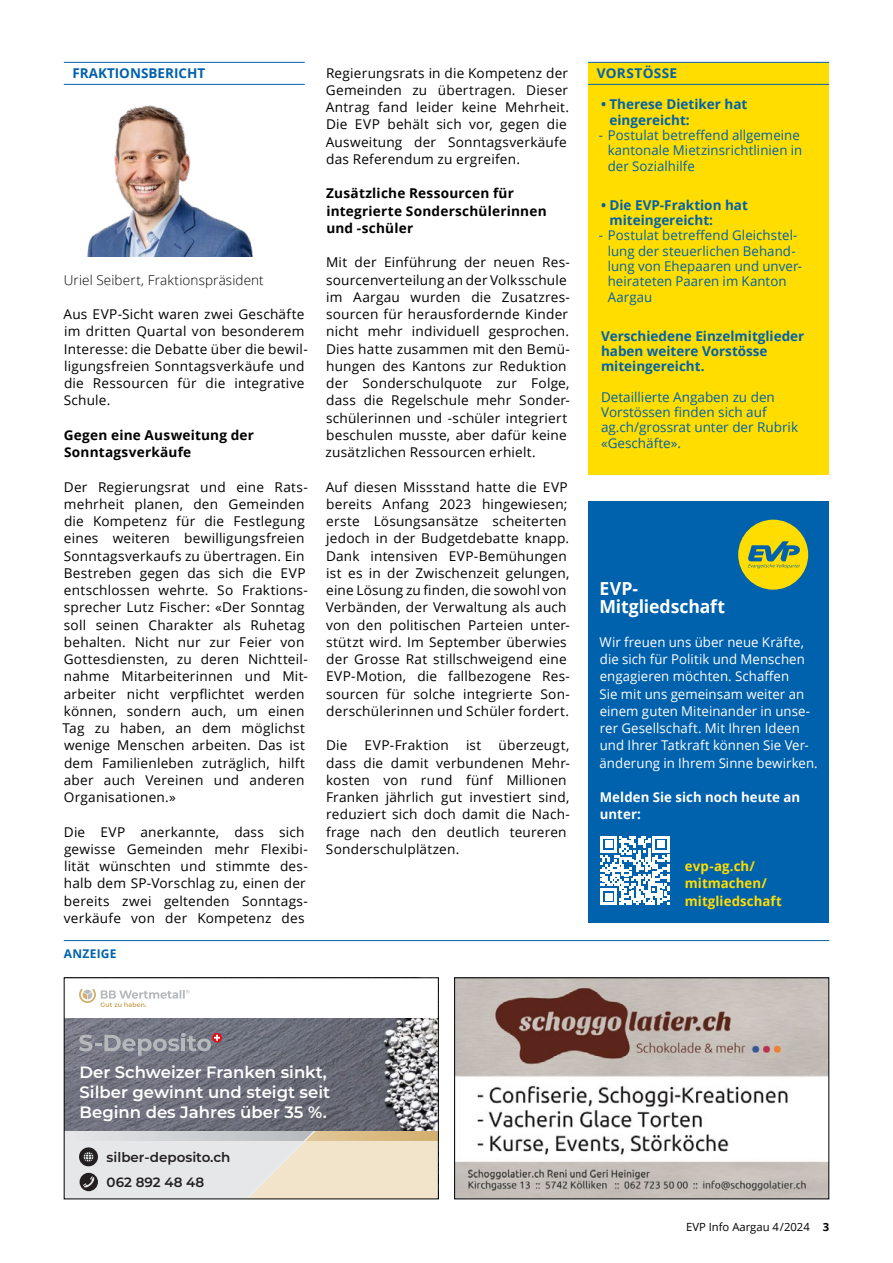
<style>
.page{position:relative;width:893px;height:1263px;background:#fff}
.page>*{position:absolute;margin:0;border:0;box-sizing:border-box;transform-origin:0 0}
.t1{font:700 18px/18px "Open Sans";letter-spacing:-.005em;color:#fff}
.t2{font:600 16.5px/19.8px "Montserrat";color:#fff}
.t3{font:13.5px/17.2px "Open Sans";letter-spacing:.015em;color:#000}
.t4{font:13.5px/15.3px "Open Sans";letter-spacing:.005em;color:#0061ad}
.t5{font:13.5px/17.2px "Open Sans";letter-spacing:.005em;color:#fff}
.t6{font:700 13.5px/15.3px "Open Sans";color:#0061ad}
.t7{font:700 13.5px/17.2px "Open Sans";letter-spacing:.015em;color:#000}
.t8{font:700 13.5px/17.2px "Open Sans";letter-spacing:.005em;color:#fd0}
.t9{font:300 13.5px "Open Sans";letter-spacing:.01em;color:#000}
.t10{font:700 13.5px/17.2px "Open Sans";letter-spacing:.005em;color:#fff}
.t11{font:600 13.5px/25.2px "Montserrat";color:#231f20}
.t12{font:700 13.5px "Open Sans";letter-spacing:.02em;color:#0061ad}
.t13{font:700 12px "Open Sans";letter-spacing:.025em;color:#0061ad}
.t14{font:11.25px "Open Sans";color:#000}
.s1{font-weight:700}
</style>
<div class="page">
<hr style="left:64px;top:62px;width:241px;height:1px;background:#0061ad">
<hr style="left:64px;top:84px;width:241px;height:1px;background:#0061ad">
<hr style="left:64px;top:940px;width:765px;height:1px;background:#0061ad">
<img style="left:87px;top:105px;width:166px;height:151px">
<img style="left:66px;top:1018px;width:371px;height:113px">
<svg style="left:79px;top:988px;width:111px;height:19px"></svg>
<svg style="left:79px;top:1033px;width:141px;height:23px;background:#8a8993"></svg>
<svg style="left:64px;top:1131px;width:374px;height:69px;background:#e2dcd1"></svg>
<div style="left:64px;top:977px;width:375px;height:222px;border:1px solid #000"></div>
<img style="left:456px;top:979px;width:371px;height:218px">
<div style="left:454px;top:977px;width:375px;height:222px;border:1px solid #000"></div>
<div style="left:588px;top:62px;width:241px;height:412px;background:#fd0"></div>
<hr style="left:588px;top:62px;width:241px;height:1px;background:#0061ad">
<hr style="left:588px;top:84px;width:241px;height:1px;background:#0061ad">
<div style="left:588px;top:501px;width:241px;height:422px;background:#0061ad"></div>
<svg style="left:600px;top:836px;width:69px;height:69px"></svg>
<div style="left:738px;top:520px;width:70px;height:70px;background:#fd0;border-radius:50%"></div>
<svg style="left:748px;top:541px;width:52px;height:27px"></svg>
<p class="t6" style="left:72px;top:65px;width:134px">FRAKTIONSBERICHT</p>
<p class="t9" style="left:64px;top:270px;width:202px">Uriel Seibert, Fraktionspräsident</p>
<p class="t3" style="left:64px;top:305px;width:246px">Aus EVP-Sicht waren zwei Geschäfte im dritten Quartal von besonderem<br>Interesse: die Debatte über die bewil&shy;ligungsfreien Sonntagsverkäufe und die Ressourcen für die integrative<br>Schule.</p>
<p class="t7" style="left:64px;top:426px;width:192px">Gegen eine Ausweitung der<br>Sonntagsverkäufe</p>
<p class="t3" style="left:62px;top:478px;width:247px">Der Regierungsrat und eine Rats&shy;mehrheit planen, den Gemeinden die Kompetenz für die Festlegung eines weiteren bewilligungsfreien Sonntagsverkaufs zu übertragen. Ein Bestreben gegen das sich die EVP entschlossen wehrte. So Fraktions&shy;sprecher Lutz Fischer: «Der Sonntag soll seinen Charakter als Ruhetag behalten. Nicht nur zur Feier von Gottesdiensten, zu deren Nichtteil&shy;nahme Mitarbeiterinnen und Mit&shy;arbeiter nicht verpflichtet werden können, sondern auch, um einen Tag zu haben, an dem möglichst wenige Menschen arbeiten. Das ist dem Familienleben zuträglich, hilft aber auch Vereinen und anderen Organisationen.»</p>
<p class="t3" style="left:64px;top:823px;width:245px">Die EVP anerkannte, dass sich gewisse Gemeinden mehr Flexibi&shy;lität wünschten und stimmte des&shy;halb dem SP-Vorschlag zu, einen der bereits zwei geltenden Sonntags&shy;verkäufe von der Kompetenz des</p>
<p class="t13" style="left:64px;top:945px;width:54px">ANZEIGE</p>
<p class="t3" style="left:326px;top:64px;width:245px">Regierungsrats in die Kompetenz der Gemeinden zu übertragen. Dieser Antrag fand leider keine Mehrheit.<br>Die EVP behält sich vor, gegen die Ausweitung der Sonntagsverkäufe das Referendum zu ergreifen.</p>
<p class="t7" style="left:326px;top:185px;width:222px">Zusätzliche Ressourcen für integrierte Sonderschülerinnen und -schüler</p>
<p class="t3" style="left:326px;top:253px;width:246px">Mit der Einführung der neuen Res&shy;sourcenverteilung an der Volksschule im Aargau wurden die Zusatzres&shy;sourcen für herausfordernde Kinder nicht mehr individuell gesprochen.<br>Dies hatte zusammen mit den Bemü&shy;hungen des Kantons zur Reduktion der Sonderschulquote zur Folge, dass die Regelschule mehr Sonder&shy;schülerinnen und -schüler integriert beschulen musste, aber dafür keine zusätzlichen Ressourcen erhielt.</p>
<p class="t3" style="left:326px;top:478px;width:246px">Auf diesen Missstand hatte die EVP bereits Anfang 2023 hingewiesen; erste Lösungsansätze scheiterten jedoch in der Budgetdebatte knapp.<br>Dank intensiven EVP-Bemühungen ist es in der Zwischenzeit gelungen, eine Lösung zu finden, die sowohl von Verbänden, der Verwaltung als auch von den politischen Parteien unter&shy;stützt wird. Im September überwies der Grosse Rat stillschweigend eine EVP-Motion, die fallbezogene Res&shy;sourcen für solche integrierte Son&shy;derschülerinnen und Schüler fordert.</p>
<p class="t3" style="left:326px;top:736px;width:23px">Die</p>
<p class="t3" style="left:365px;top:736px;width:86px">EVP-Fraktion</p>
<p class="t3" style="left:466px;top:736px;width:17px">ist</p>
<p class="t3" style="left:326px;top:736px;width:246px;text-indent:173px">überzeugt, dass die damit verbundenen Mehr&shy;kosten von rund fünf Millionen<br>Franken jährlich gut investiert sind, reduziert sich doch damit die Nach&shy;frage nach den deutlich teureren<br>Sonderschulplätzen.</p>
<p class="t12" style="left:597px;top:63px;width:82px">VORSTÖSSE</p>
<p class="t6" style="left:609px;top:97px;width:139px;text-indent:-9px">• Therese Dietiker hat eingereicht:</p>
<p class="t4" style="left:608px;top:127px;width:196px;text-indent:-9px">- Postulat betreffend allgemeine kantonale Mietzinsrichtlinien in der Sozialhilfe</p>
<p class="t6" style="left:609px;top:197px;width:140px;text-indent:-9px">• Die EVP-Fraktion hat miteingereicht:</p>
<p class="t4" style="left:608px;top:227px;width:196px;text-indent:-9px">- Postulat betreffend Gleichstel&shy;lung der steuerlichen Behand&shy;lung von Ehepaaren und unver&shy;heirateten Paaren im Kanton<br>Aargau</p>
<p class="t6" style="left:601px;top:328px;width:205px">Verschiedene Einzelmitglieder haben weitere Vorstösse miteingereicht.</p>
<p class="t4" style="left:601px;top:389px;width:199px">Detaillierte Angaben zu den<br>Vorstössen finden sich auf ag.ch/grossrat unter der Rubrik «Geschäfte».</p>
<h1 class="t1" style="left:599px;top:579px;width:127px">EVP-<br>Mitgliedschaft</h1>
<p class="t5" style="left:599px;top:633px;width:220px">Wir freuen uns über neue Kräfte, die sich für Politik und Menschen engagieren möchten. Schaffen<br>Sie mit uns gemeinsam weiter an einem guten Miteinander in unse&shy;rer Gesellschaft. Mit Ihren Ideen und Ihrer Tatkraft können Sie Ver&shy;änderung in Ihrem Sinne bewirken.</p>
<p class="t10" style="left:600px;top:788px;width:202px">Melden Sie sich noch heute an unter:</p>
<p class="t8" style="left:685px;top:857px;width:98px">evp-ag.ch/ mitmachen/ mitgliedschaft</p>
<p class="t2" style="left:80px;top:1062px;width:252px">Der Schweizer Franken sinkt,<br>Silber gewinnt und steigt seit<br>Beginn des Jahres über 35 %.</p>
<p class="t11" style="left:107px;top:1144px;width:125px">silber-deposito.ch<br>062 892 48 48</p>
<p class="t14" style="left:686px;top:1219px;width:145px">EVP Info Aargau 4/2024 <span class="s1">3</span></p>
</div>
